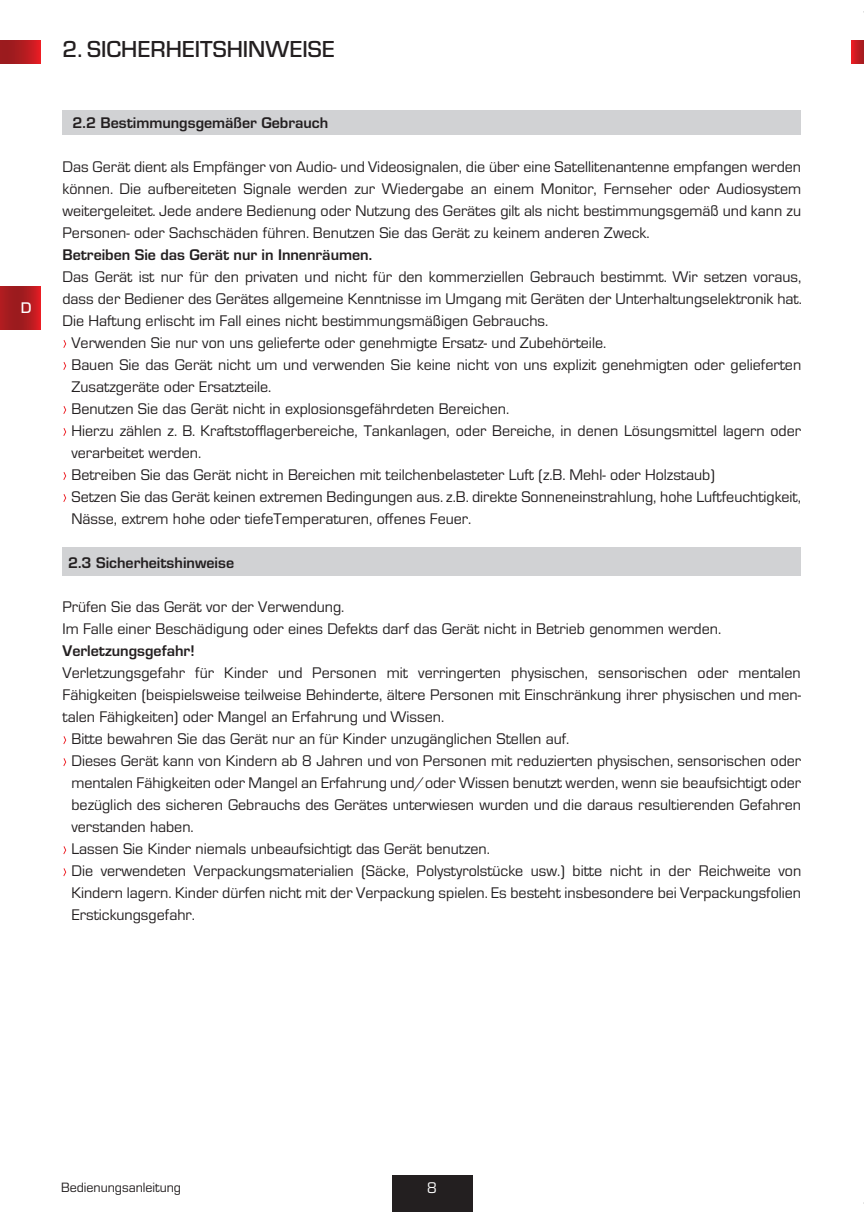
<style>
.page{position:relative;width:864px;height:1215px;background:#fff}
.page>*{position:absolute;margin:0;border:0;box-sizing:border-box;transform-origin:0 0}
.t1{font:500 24px "Eurostile OT";color:#231f20}
.t2{font:16px/22px "Eurostile OT";color:#231f20;text-align:justify}
.t3{font:700 16px "Eurostile OT";color:#231f20}
.t4{font:500 16px "Eurostile OT";color:#fff}
.t5{font:16px "Eurostile OT";color:#fff}
.t6{font:14px "Eurostile OT";color:#231f20}
.s1{color:#fff}
</style>
<div class="page">
<svg style="left:0;top:286px;width:40px;height:43px;background:#ad1b1f"></svg>
<div style="left:391px;top:1174px;width:81px;height:37px;background:#231f20"></div>
<svg style="left:851px;top:40px;width:12px;height:24px"></svg>
<div style="left:0;top:40px;width:40px;height:24px;background:linear-gradient(to right,#8a1b1d,#d81c23)"></div>
<div style="left:62px;top:110px;width:738px;height:25px;background:#d1d2d4"></div>
<div style="left:62px;top:547px;width:738px;height:29px;background:#d1d2d4"></div>
<p class="t4" style="left:21px;top:298px;width:12px">D</p>
<h1 class="t1" style="left:62px;top:36px;width:273px">2. SICHERHEITSHINWEISE</h1>
<p class="t3" style="left:73px;top:114px;width:257px">2.2 Bestimmungsgemäßer Gebrauch</p>
<p class="t2" style="left:62px;top:156px;width:739px">Das Gerät dient als Empfänger von Audio- und Videosignalen, die über eine Satellitenantenne empfangen werden können. Die aufbereiteten Signale werden zur Wiedergabe an einem Monitor, Fernseher oder Audiosystem weitergeleitet. Jede andere Bedienung oder Nutzung des Gerätes gilt als nicht bestimmungsgemäß und kann zu Personen- oder Sachschäden führen. Benutzen Sie das Gerät zu keinem anderen Zweck.</p>
<p class="t3" style="left:62px;top:246px;width:311px">Betreiben Sie das Gerät nur in Innenräumen.</p>
<p class="t2" style="left:62px;top:266px;width:739px">Das Gerät ist nur für den privaten und nicht für den kommerziellen Gebrauch bestimmt. Wir setzen voraus,</p>
<p class="t2" style="left:62px;top:288px;width:740px">dass der Bediener des Gerätes allgemeine Kenntnisse im Umgang mit Geräten der Unterhaltungselektronik hat.</p>
<p class="t2" style="left:62px;top:310px;width:487px">Die Haftung erlischt im Fall eines nicht bestimmungsmäßigen Gebrauchs.</p>
<p class="t2" style="left:62px;top:332px;width:545px"><span class="s1">›</span> Verwenden Sie nur von uns gelieferte oder genehmigte Ersatz- und Zubehörteile.</p>
<p class="t2" style="left:62px;top:354px;width:739px"><span class="s1">›</span> Bauen Sie das Gerät nicht um und verwenden Sie keine nicht von uns explizit genehmigten oder gelieferten</p>
<p class="t2" style="left:71px;top:376px;width:201px">Zusatzgeräte oder Ersatzteile.</p>
<p class="t2" style="left:62px;top:398px;width:448px"><span class="s1">›</span> Benutzen Sie das Gerät nicht in explosionsgefährdeten Bereichen.</p>
<p class="t2" style="left:62px;top:420px;width:739px"><span class="s1">›</span> Hierzu zählen z. B. Kraftstofflagerbereiche, Tankanlagen, oder Bereiche, in denen Lösungsmittel lagern oder</p>
<p class="t2" style="left:71px;top:442px;width:131px">verarbeitet werden.</p>
<p class="t2" style="left:62px;top:464px;width:653px"><span class="s1">›</span> Betreiben Sie das Gerät nicht in Bereichen mit teilchenbe lasteter Luft (z.B. Mehl- oder Holzstaub)</p>
<p class="t2" style="left:62px;top:486px;width:739px"><span class="s1">›</span> Setzen Sie das Gerät keinen extremen Bedingungen aus. z.B. direkte Sonneneinstrahlung, hohe Luftfeuchtigkeit,</p>
<p class="t2" style="left:71px;top:508px;width:401px">Nässe, extrem hohe oder tiefeTemperaturen, offenes Feuer.</p>
<p class="t3" style="left:68px;top:554px;width:167px">2.3 Sicherheitshinweise</p>
<p class="t2" style="left:62px;top:596px;width:660px">Prüfen Sie das Gerät vor der Verwendung.<br>Im Falle einer Beschädigung oder eines Defekts darf das Gerät nicht in Betrieb genommen werden.</p>
<p class="t3" style="left:62px;top:642px;width:134px">Verletzungsgefahr!</p>
<p class="t2" style="left:62px;top:662px;width:739px">Verletzungsgefahr für Kinder und Personen mit verringerten physischen, sensorischen oder mentalen</p>
<p class="t2" style="left:62px;top:684px;width:739px">Fähigkeiten (beispielsweise teilweise Behinderte, ältere Personen mit Einschränkung ihrer physischen und men-</p>
<p class="t2" style="left:62px;top:706px;width:383px">talen Fähigkeiten) oder Mangel an Erfahrung und Wissen.</p>
<p class="t2" style="left:62px;top:728px;width:508px"><span class="s1">›</span> Bitte bewahren Sie das Gerät nur an für Kinder unzugänglichen Stellen auf.</p>
<p class="t2" style="left:62px;top:750px;width:739px"><span class="s1">›</span> Dieses Gerät kann von Kindern ab 8 Jahren und von Personen mit reduzierten physischen, sensorischen oder</p>
<p class="t2" style="left:71px;top:772px;width:731px">mentalen Fähigkeiten oder Mangel an Erfahrung und/oder Wissen benutzt werden, wenn sie beaufsichtigt oder</p>
<p class="t2" style="left:71px;top:794px;width:730px">bezüglich des sicheren Gebrauchs des Gerätes unterwiesen wurden und die daraus resultierenden Gefahren</p>
<p class="t2" style="left:71px;top:816px;width:124px">verstanden haben.</p>
<p class="t2" style="left:62px;top:838px;width:428px"><span class="s1">›</span> Lassen Sie Kinder niemals unbeaufsichtigt das Gerät benutzen.</p>
<p class="t2" style="left:62px;top:860px;width:739px"><span class="s1">›</span> Die verwendeten Verpackungsmaterialien (Säcke, Polystyrolstücke usw.) bitte nicht in der Reichweite von</p>
<p class="t2" style="left:71px;top:882px;width:730px">Kindern lagern. Kinder dürfen nicht mit der Verpackung spielen. Es besteht insbesondere bei Verpackungsfolien</p>
<p class="t2" style="left:71px;top:904px;width:125px">Erstickungsgefahr.</p>
<p class="t6" style="left:61px;top:1179px;width:121px">Bedienungsanleitung</p>
<p class="t5" style="left:427px;top:1178px;width:11px">8</p>
</div>
